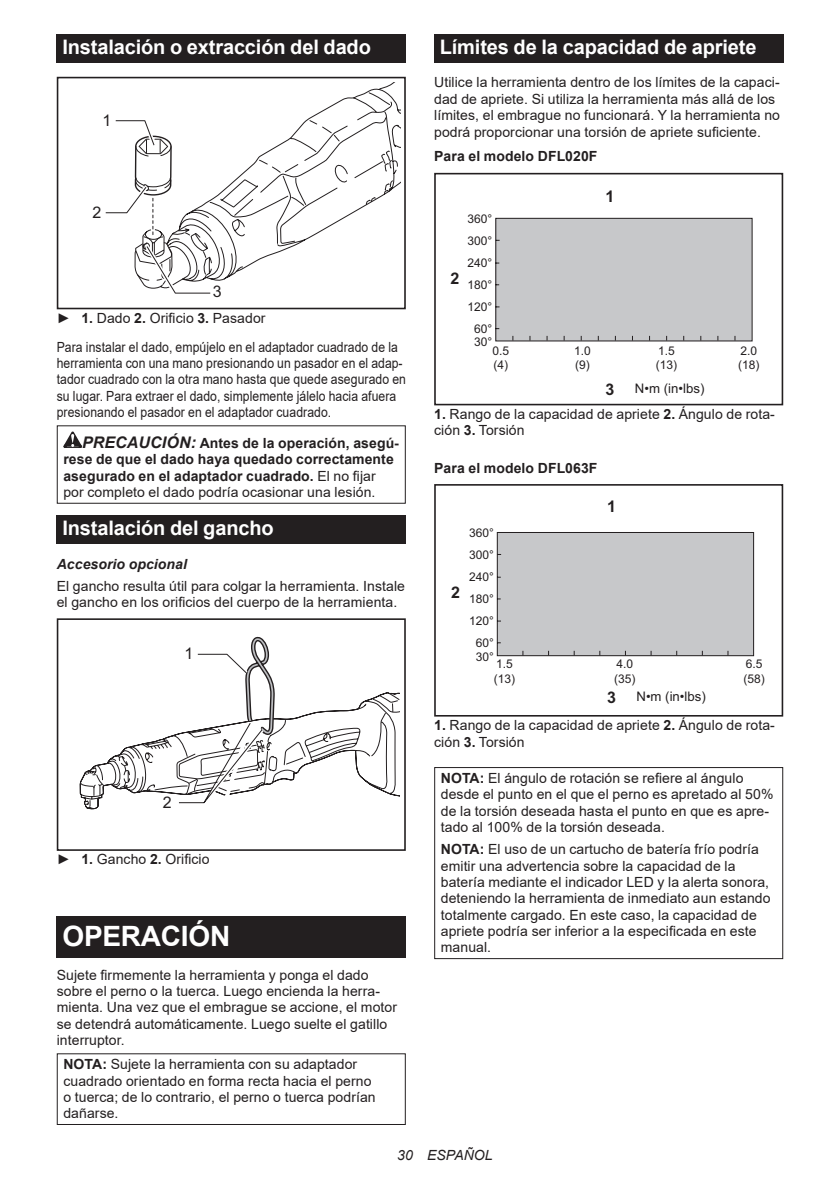
<style>
.page{position:relative;width:840px;height:1191px;background:#fff}
.page>*{position:absolute;margin:0;border:0;box-sizing:border-box;transform-origin:0 0}
.t1{font:700 28px "Arial";letter-spacing:-.01em;color:#fff}
.t2{font:700 20px "Arial";letter-spacing:-.01em;color:#fff}
.t3{font:700 16px "Arial";color:#231f20}
.t4{font:16px "Arial";color:#231f20}
.t5{font:14px/16.4px "Arial";letter-spacing:.005em;color:#231f20}
.t6{font:14px/16.4px "Arial";letter-spacing:.005em;color:#231f20;scale:.87 1}
.t7{font:700 14px/16.4px "Arial";letter-spacing:.005em;color:#231f20}
.t8{font:italic 700 14px "Arial";letter-spacing:.005em;color:#231f20}
.t9{font:italic 14px "Arial";letter-spacing:.005em;color:#231f20}
.t10{font:13.2px "Arial";color:#231f20}
.t11{font:12px/22px "Arial";color:#231f20}
.s1{font-weight:700}
.s2{font-style:italic;font-size:16px}
.s3{font-weight:400}
</style>
<div class="page">
<div style="left:57px;top:34px;width:348px;height:29px;background:#231f20"></div>
<svg style="left:214px;top:83px;width:186px;height:198px"></svg>
<div style="left:57px;top:77px;width:348px;height:232px;border:2px solid #231f20"></div>
<svg style="left:102px;top:120px;width:112px;height:189px"></svg>
<svg style="left:63px;top:431px;width:19px;height:17px"></svg>
<div style="left:57px;top:425px;width:348px;height:79px;border:1px solid #231f20"></div>
<div style="left:57px;top:515px;width:348px;height:28px;background:#231f20"></div>
<svg style="left:80px;top:692px;width:319px;height:118px"></svg>
<div style="left:57px;top:618px;width:348px;height:233px;border:2px solid #231f20"></div>
<svg style="left:175px;top:636px;width:100px;height:173px"></svg>
<div style="left:57px;top:916px;width:348px;height:41px;background:#231f20"></div>
<div style="left:57px;top:1053px;width:348px;height:72px;border:1px solid #231f20"></div>
<div style="left:434px;top:34px;width:348px;height:29px;background:#231f20"></div>
<div style="left:495px;top:217px;width:257px;height:125px;background:#c7c8ca"></div>
<div style="left:434px;top:173px;width:348px;height:232px;border:2px solid #231f20"></div>
<div style="left:496px;top:532px;width:258px;height:124px;background:#c7c8ca"></div>
<div style="left:434px;top:484px;width:348px;height:232px;border:2px solid #231f20"></div>
<div style="left:434px;top:767px;width:348px;height:192px;border:1px solid #231f20"></div>
<h2 class="t2" style="left:62px;top:33px;width:310px">Instalación o extracción del dado</h2>
<p class="t4" style="left:102px;top:110px;width:10px">1</p>
<p class="t4" style="left:92px;top:202px;width:10px">2</p>
<p class="t4" style="left:213px;top:281px;width:10px">3</p>
<p class="t5" style="left:57px;top:303px;width:342px;line-height:28.8px">► <span class="s1">1.</span> Dado <span class="s1">2.</span> Orificio <span class="s1">3.</span> Pasador<br>Para instalar el dado, empújelo en el adaptador cuadrado de la</p>
<p class="t6" style="left:57px;top:355px;width:402px">herramienta con una mano presionando un pasador en el adap&shy;tador cuadrado con la otra mano hasta que quede asegurado en su lugar. Para extraer el dado, simplemente jálelo hacia afuera presionando el pasador en el adaptador cuadrado.</p>
<p class="t7" style="left:63px;top:435px;width:337px;text-indent:19px"><span class="s2">PRECAUCIÓN:</span> Antes de la operación, asegú&shy;rese de que el dado haya quedado correctamente asegurado en el adaptador cuadrado. <span class="s3">El no fijar por completo el dado podría ocasionar una lesión.</span></p>
<h2 class="t2" style="left:62px;top:514px;width:213px">Instalación del gancho</h2>
<p class="t8" style="left:57px;top:554px;width:132px">Accesorio opcional</p>
<p class="t5" style="left:57px;top:577px;width:349px">El gancho resulta útil para colgar la herramienta. Instale el gancho en los orificios del cuerpo de la herramienta.</p>
<p class="t4" style="left:184px;top:643px;width:10px">1</p>
<p class="t4" style="left:163px;top:792px;width:10px">2</p>
<p class="t5" style="left:57px;top:851px;width:154px">► <span class="s1">1.</span> Gancho <span class="s1">2.</span> Orificio</p>
<h1 class="t1" style="left:62px;top:916px;width:169px">OPERACIÓN</h1>
<p class="t5" style="left:57px;top:966px;width:341px">Sujete firmemente la herramienta y ponga el dado sobre el perno o la tuerca. Luego encienda la herra&shy;mienta. Una vez que el embrague se accione, el motor se detendrá automáticamente. Luego suelte el gatillo interruptor.</p>
<p class="t5" style="left:63px;top:1056px;width:313px"><span class="s1">NOTA:</span> Sujete la herramienta con su adaptador cuadrado orientado en forma recta hacia el perno o tuerca; de lo contrario, el perno o tuerca podrían dañarse.</p>
<h2 class="t2" style="left:439px;top:33px;width:318px">Límites de la capacidad de apriete</h2>
<p class="t5" style="left:434px;top:74px;width:347px">Utilice la herramienta dentro de los límites de la capaci&shy;dad de apriete. Si utiliza la herramienta más allá de los límites, el embrague no funcionará. Y la herramienta no podrá proporcionar una torsión de apriete suficiente.</p>
<p class="t7" style="left:434px;top:148px;width:165px">Para el modelo DFL020F</p>
<p class="t3" style="left:450px;top:267px;width:10px">2</p>
<p class="t3" style="left:605px;top:185px;width:10px">1</p>
<p class="t11" style="left:467px;top:207px;width:26px;text-align:center">360°<br>300°<br>240°<br>180°<br>120°<br>60°</p>
<p class="t11" style="left:474px;top:330px;width:20px">30°</p>
<p class="t11" style="left:492px;top:343px;width:18px;line-height:14.4px">0.5 (4)</p>
<p class="t11" style="left:737px;top:343px;width:23px;line-height:14.4px">2.0 (18)</p>
<p class="t11" style="left:574px;top:343px;width:18px;line-height:14.4px">1.0 (9)</p>
<p class="t11" style="left:655px;top:343px;width:23px;line-height:14.4px">1.5 (13)</p>
<p class="t3" style="left:605px;top:378px;width:10px">3</p>
<p class="t10" style="left:634px;top:380px;width:71px">N•m (in•lbs)</p>
<p class="t5" style="left:434px;top:406px;width:342px"><span class="s1">1.</span> Rango de la capacidad de apriete <span class="s1">2.</span> Ángulo de rota&shy;ción <span class="s1">3.</span> Torsión</p>
<p class="t7" style="left:434px;top:460px;width:165px">Para el modelo DFL063F</p>
<p class="t3" style="left:451px;top:581px;width:10px">2</p>
<p class="t3" style="left:606px;top:495px;width:10px">1</p>
<p class="t11" style="left:468px;top:521px;width:26px;text-align:center">360°<br>300°<br>240°<br>180°<br>120°<br>60°</p>
<p class="t11" style="left:475px;top:645px;width:20px">30°</p>
<p class="t11" style="left:493px;top:656px;width:23px;line-height:14.4px">1.5 (13)</p>
<p class="t11" style="left:743px;top:656px;width:23px;line-height:14.4px">6.5 (58)</p>
<p class="t11" style="left:614px;top:657px;width:23px;line-height:14.4px">4.0 (35)</p>
<p class="t3" style="left:606px;top:685px;width:10px">3</p>
<p class="t10" style="left:636px;top:687px;width:71px">N•m (in•lbs)</p>
<p class="t5" style="left:434px;top:717px;width:342px"><span class="s1">1.</span> Rango de la capacidad de apriete <span class="s1">2.</span> Ángulo de rota&shy;ción <span class="s1">3.</span> Torsión</p>
<p class="t5" style="left:440px;top:769px;width:334px"><span class="s1">NOTA:</span> El ángulo de rotación se refiere al ángulo desde el punto en el que el perno es apretado al 50% de la torsión deseada hasta el punto en que es apre&shy;tado al 100% de la torsión deseada.</p>
<p class="t5" style="left:440px;top:841px;width:331px"><span class="s1">NOTA:</span> El uso de un cartucho de batería frío podría emitir una advertencia sobre la capacidad de la batería mediante el indicador LED y la alerta sonora, deteniendo la herramienta de inmediato aun estando totalmente cargado. En este caso, la capacidad de apriete podría ser inferior a la especificada en este manual.</p>
<p class="t9" style="left:397px;top:1146px;width:97px">30 ESPAÑOL</p>
</div>
